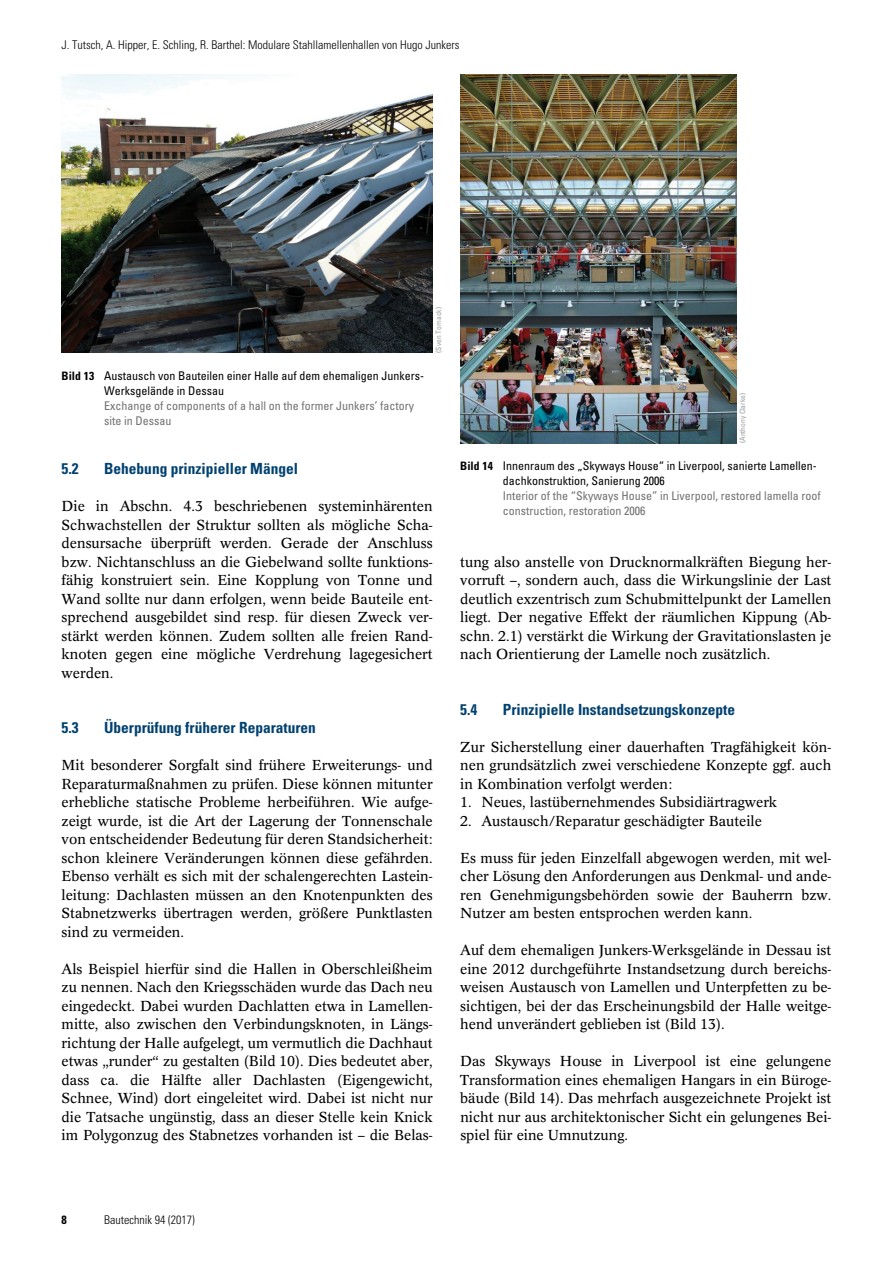
<style>
.page{position:relative;width:893px;height:1263px;background:#fff}
.page>*{position:absolute;margin:0;border:0;box-sizing:border-box;transform-origin:0 0}
.t1{font:700 condensed 15.3px "Univers LT Std";color:#004171}
.t2{font:14.25px/18.5px "Concorde BQ";color:#000;text-align:justify}
.t3{font:condensed 12px/15px "Univers LT Std";color:#000}
.t4{font:condensed 12px/15px "Univers LT Std";color:#707172}
.t5{font:300 condensed 12px "Univers LT Std";color:#000}
.t6{font:700 condensed 12px "Univers LT Std";color:#000}
.t7{font:condensed 7.5px "Univers LT Std";color:#9c9e9f}
.s1{font-weight:700;font-size:11.7px}
</style>
<div class="page">
<img style="left:62px;top:74px;width:371px;height:279px">
<img style="left:460px;top:74px;width:277px;height:369px">
<p class="t5" style="left:62px;top:38px;width:399px">J. Tutsch, A. Hipper, E. Schling, R. Barthel: Modulare Stahllamellenhallen von Hugo Junkers</p>
<p class="t3" style="left:104px;top:368px;width:321px;text-indent:-43px"><span class="s1">Bild 13</span> Austausch von Bauteilen einer Halle auf dem ehemaligen Junkers-<br>Werksgelände in Dessau</p>
<p class="t4" style="left:104px;top:398px;width:311px">Exchange of components of a hall on the former Junkers’ factory site in Dessau</p>
<p class="t7" style="left:434px;top:353px;width:47px;rotate:-90deg">(Sven Tornack)</p>
<p class="t1" style="left:62px;top:459px;width:19px">5.2</p>
<p class="t1" style="left:104px;top:459px;width:195px">Behebung prinzipieller Mängel</p>
<p class="t2" style="left:62px;top:497px;width:373px">Die in Abschn. 4.3 beschriebenen systeminhärenten Schwachstellen der Struktur sollten als mögliche Scha&shy;densursache überprüft werden. Gerade der Anschluss bzw. Nichtanschluss an die Giebelwand sollte funktions&shy;fähig konstruiert sein. Eine Kopplung von Tonne und Wand sollte nur dann erfolgen, wenn beide Bauteile ent&shy;sprechend ausgebildet sind resp. für diesen Zweck ver&shy;stärkt werden können. Zudem sollten alle freien Rand&shy;knoten gegen eine mögliche Verdrehung lagegesichert werden.</p>
<p class="t1" style="left:62px;top:718px;width:19px">5.3</p>
<p class="t1" style="left:104px;top:718px;width:213px">Überprüfung früherer Reparaturen</p>
<p class="t2" style="left:62px;top:756px;width:373px">Mit besonderer Sorgfalt sind frühere Erweiterungs- und Reparaturmaßnahmen zu prüfen. Diese können mitunter erhebliche statische Probleme herbeiführen. Wie aufge&shy;zeigt wurde, ist die Art der Lagerung der Tonnenschale von entscheidender Bedeutung für deren Standsicherheit: schon kleinere Veränderungen können diese gefährden.<br>Ebenso verhält es sich mit der schalengerechten Lastein&shy;leitung: Dachlasten müssen an den Knotenpunkten des Stabnetzwerks übertragen werden, größere Punktlasten sind zu vermeiden.</p>
<p class="t2" style="left:62px;top:960px;width:373px">Als Beispiel hierfür sind die Hallen in Oberschleißheim zu nennen. Nach den Kriegsschäden wurde das Dach neu eingedeckt. Dabei wurden Dachlatten etwa in Lamellen&shy;mitte, also zwischen den Verbindungsknoten, in Längs&shy;richtung der Halle aufgelegt, um vermutlich die Dachhaut etwas „runder“ zu gestalten (Bild 10). Dies bedeutet aber, dass ca. die Hälfte aller Dachlasten (Eigengewicht, Schnee, Wind) dort eingeleitet wird. Dabei ist nicht nur die Tatsache ungünstig, dass an dieser Stelle kein Knick im Polygonzug des Stabnetzes vorhanden ist – die Belas-</p>
<p class="t7" style="left:738px;top:443px;width:51px;rotate:-90deg">(Anthony Clarke)</p>
<p class="t3" style="left:503px;top:458px;width:315px;text-indent:-43px"><span class="s1">Bild 14</span> Innenraum des „Skyways House“ in Liverpool, sanierte Lamellen&shy;dachkonstruktion, Sanierung 2006</p>
<p class="t4" style="left:503px;top:488px;width:319px">Interior of the “Skyways House” in Liverpool, restored lamella roof construction, restoration 2006</p>
<p class="t2" style="left:460px;top:553px;width:373px">tung also anstelle von Drucknormalkräften Biegung her&shy;vorruft –, sondern auch, dass die Wirkungslinie der Last deutlich exzentrisch zum Schubmittelpunkt der Lamellen liegt. Der negative Effekt der räumlichen Kippung (Ab&shy;schn. 2.1) verstärkt die Wirkung der Gravitationslasten je nach Orientierung der Lamelle noch zusätzlich.</p>
<p class="t1" style="left:460px;top:700px;width:19px">5.4</p>
<p class="t1" style="left:503px;top:700px;width:234px">Prinzipielle Instandsetzungskonzepte</p>
<p class="t2" style="left:460px;top:738px;width:372px">Zur Sicherstellung einer dauerhaften Tragfähigkeit kön&shy;nen grundsätzlich zwei verschiedene Konzepte ggf. auch in Kombination verfolgt werden:</p>
<p class="t2" style="left:460px;top:793px;width:318px">1. Neues, lastübernehmendes Subsidiärtragwerk</p>
<p class="t2" style="left:460px;top:812px;width:303px">2. Austausch/Reparatur geschädigter Bauteile</p>
<p class="t2" style="left:460px;top:849px;width:373px">Es muss für jeden Einzelfall abgewogen werden, mit wel&shy;cher Lösung den Anforderungen aus Denkmal- und ande&shy;ren Genehmigungsbehörden sowie der Bauherrn bzw.<br>Nutzer am besten entsprochen werden kann.</p>
<p class="t2" style="left:460px;top:941px;width:373px">Auf dem ehemaligen Junkers-Werksgelände in Dessau ist eine 2012 durchgeführte Instandsetzung durch bereichs&shy;weisen Austausch von Lamellen und Unterpfetten zu be&shy;sichtigen, bei der das Erscheinungsbild der Halle weitge&shy;hend unverändert geblieben ist (Bild 13).</p>
<p class="t2" style="left:460px;top:1052px;width:373px">Das Skyways House in Liverpool ist eine gelungene Transformation eines ehemaligen Hangars in ein Büroge&shy;bäude (Bild 14). Das mehrfach ausgezeichnete Projekt ist nicht nur aus architektonischer Sicht ein gelungenes Bei&shy;spiel für eine Umnutzung.</p>
<p class="t6" style="left:62px;top:1212px;width:7px">8</p>
<p class="t5" style="left:104px;top:1212px;width:92px">Bautechnik 94 (2017)</p>
</div>
